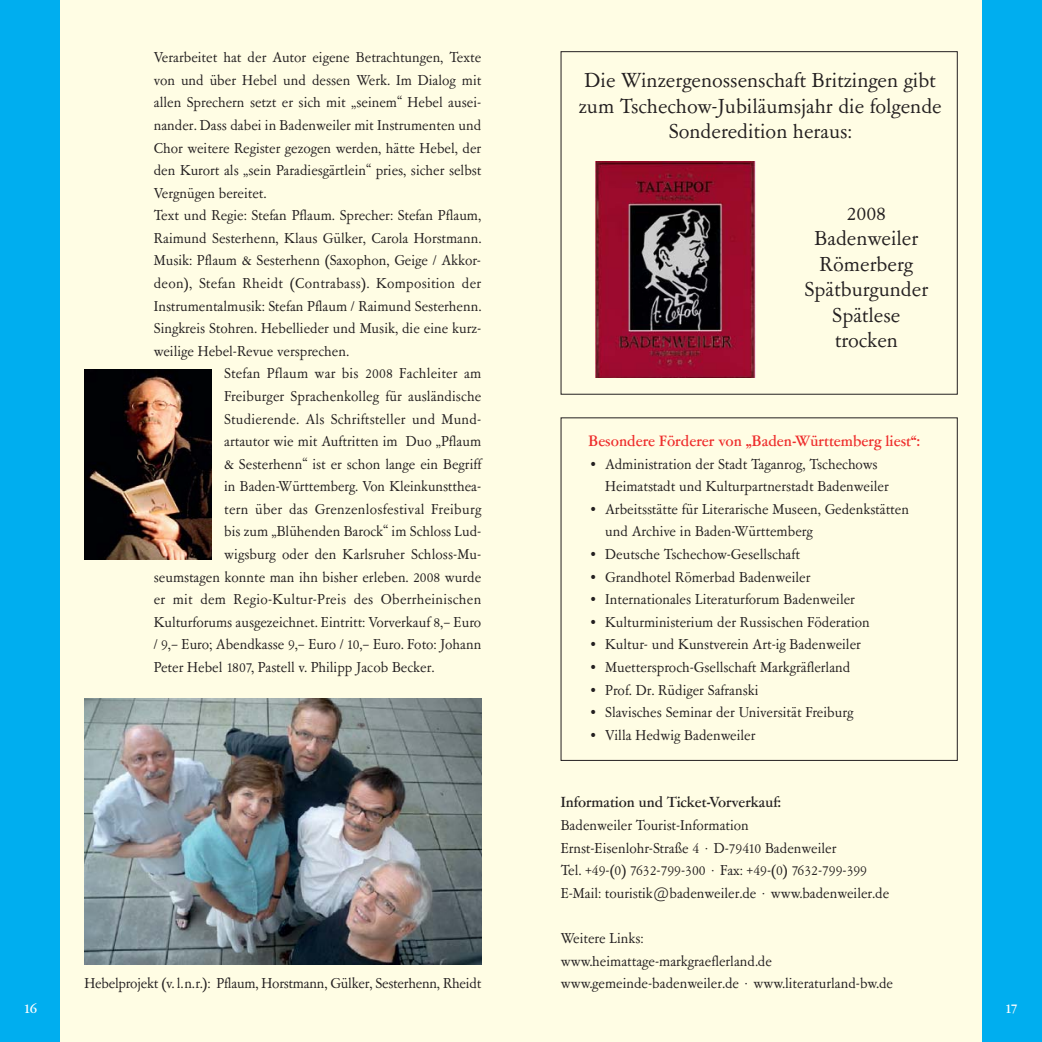
<style>
.page{position:relative;width:1042px;height:1042px;background:#fff}
.page>*{position:absolute;margin:0;border:0;box-sizing:border-box;transform-origin:0 0}
.t1{font:21px/25.6px "Garamont Amst EF Rom";color:#231f20;text-align:center}
.t2{font:500 15.4px "Garamont Amst EF";color:#ee2d2c}
.t3{font:500 15.05px "Garamont Amst EF";color:#231f20}
.t4{font:14.88px/22.6px "Garamont Amst EF Rom";color:#231f20}
.t5{font:14.88px "Garamont Amst EF Rom";letter-spacing:.02em;color:#231f20}
.t6{font:500 14px "Garamont Amst EF";color:#fff}
</style>
<div class="page">
<div style="left:521px;top:0;width:521px;height:1042px;background:#fffde4"></div>
<div style="left:982px;top:0;width:60px;height:1042px;background:#00aeef"></div>
<div style="left:0;top:0;width:521px;height:1042px;background:#fffde4"></div>
<div style="left:0;top:0;width:60px;height:1042px;background:#00aeef"></div>
<img style="left:84px;top:369px;width:128px;height:190px">
<img style="left:84px;top:698px;width:397px;height:266px">
<svg style="left:560px;top:51px;width:398px;height:710px"></svg>
<img style="left:595px;top:161px;width:160px;height:216px">
<p class="t4" style="left:154px;top:48px;width:329px">Verarbeitet hat der Autor eigene Betrachtungen, Texte</p>
<p class="t4" style="left:154px;top:70px;width:329px">von und über Hebel und dessen Werk. Im Dialog mit</p>
<p class="t4" style="left:154px;top:93px;width:329px">allen Sprechern setzt er sich mit „seinem“ Hebel ausei-</p>
<p class="t4" style="left:154px;top:115px;width:329px">nander. Dass dabei in Badenweiler mit Instrumenten und</p>
<p class="t4" style="left:154px;top:138px;width:329px">Chor weitere Register gezogen werden, hätte Hebel, der</p>
<p class="t4" style="left:154px;top:160px;width:329px">den Kurort als „sein Paradiesgärtlein“ pries, sicher selbst</p>
<p class="t4" style="left:154px;top:183px;width:114px">Vergnügen bereitet.</p>
<p class="t4" style="left:154px;top:206px;width:329px">Text und Regie: Stefan Pflaum. Sprecher: Stefan Pflaum,</p>
<p class="t4" style="left:154px;top:228px;width:329px">Raimund Sesterhenn, Klaus Gülker, Carola Horstmann.</p>
<p class="t4" style="left:154px;top:251px;width:329px">Musik: Pflaum &amp; Sesterhenn (Saxophon, Geige / Akkor-</p>
<p class="t5" style="left:154px;top:278px;width:329px">deon), Stefan Rheidt (Contrabass). Komposition der</p>
<p class="t4" style="left:154px;top:296px;width:329px">Instrumentalmusik: Stefan Pflaum / Raimund Sesterhenn.</p>
<p class="t4" style="left:154px;top:319px;width:329px">Singkreis Stohren. Hebellieder und Musik, die eine kurz-</p>
<p class="t4" style="left:154px;top:341px;width:197px">weilige Hebel-Revue versprechen.</p>
<p class="t4" style="left:224px;top:364px;width:259px">Stefan Pflaum war bis 2008 Fachleiter am</p>
<p class="t4" style="left:224px;top:386px;width:259px">Freiburger Sprachenkolleg für ausländische</p>
<p class="t4" style="left:224px;top:409px;width:259px">Studierende. Als Schriftsteller und Mund -</p>
<p class="t4" style="left:224px;top:431px;width:259px">artautor wie mit Auftritten im Duo „Pflaum</p>
<p class="t4" style="left:224px;top:454px;width:259px">&amp; Sesterhenn“ ist er schon lange ein Begriff</p>
<p class="t4" style="left:224px;top:477px;width:259px">in Baden-Württemberg. Von Kleinkunstthea-</p>
<p class="t5" style="left:224px;top:503px;width:259px">tern über das Grenzenlosfestival Freiburg</p>
<p class="t4" style="left:224px;top:522px;width:259px">bis zum „Blühenden Barock“ im Schloss Lud-</p>
<p class="t4" style="left:224px;top:544px;width:259px">wigsburg oder den Karlsruher Schloss-Mu-</p>
<p class="t4" style="left:154px;top:567px;width:329px">seumstagen konnte man ihn bisher erleben. 2008 wurde</p>
<p class="t5" style="left:154px;top:594px;width:329px">er mit dem Regio-Kultur-Preis des Oberrheinischen</p>
<p class="t4" style="left:154px;top:612px;width:329px">Kulturforums ausgezeichnet. Eintritt: Vorverkauf 8,– Euro</p>
<p class="t4" style="left:154px;top:635px;width:329px">/ 9,– Euro; Abendkasse 9,– Euro / 10,– Euro. Foto: Johann</p>
<p class="t4" style="left:154px;top:657px;width:282px">Peter Hebel 1807, Pastell v. Philipp Jacob Becker.</p>
<p class="t4" style="left:84px;top:973px;width:398px">Hebelprojekt (v. l.n.r.): Pflaum, Horstmann, Gülker, Sesterhenn, Rheidt</p>
<h1 class="t1" style="left:579px;top:69px;width:365px">Die Winzergenossenschaft Britzingen gibt zum Tschechow-Jubiläumsjahr die folgende<br>Sonderedition heraus:</h1>
<h1 class="t1" style="left:804px;top:202px;width:125px">2008<br>Badenweiler<br>Römerberg<br>Spätburgunder<br>Spätlese trocken</h1>
<p class="t2" style="left:588px;top:435px;width:333px">Besondere Förderer von „Baden-Württemberg liest“:</p>
<p class="t4" style="left:605px;top:454px;width:285px;text-indent:-17px">• Administration der Stadt Taganrog, Tschechows<br>Heimatstadt und Kulturpartnerstadt Badenweiler</p>
<p class="t4" style="left:605px;top:499px;width:305px;text-indent:-17px">• Arbeitsstätte für Literarische Museen, Gedenkstätten und Archive in Baden-Württemberg</p>
<p class="t4" style="left:588px;top:544px;width:213px">• Deutsche Tschechow-Gesellschaft</p>
<p class="t4" style="left:588px;top:567px;width:223px">• Grandhotel Römerbad Badenweiler</p>
<p class="t4" style="left:588px;top:589px;width:268px">• Internationales Literaturforum Badenweiler</p>
<p class="t4" style="left:588px;top:612px;width:283px">• Kulturministerium der Russischen Föderation</p>
<p class="t4" style="left:588px;top:635px;width:274px">• Kultur- und Kunstverein Art-ig Badenweiler</p>
<p class="t4" style="left:588px;top:657px;width:263px">• Muettersproch-Gsellschaft Markgräflerland</p>
<p class="t4" style="left:588px;top:680px;width:171px">• Prof. Dr. Rüdiger Safranski</p>
<p class="t4" style="left:588px;top:702px;width:266px">• Slavisches Seminar der Universität Freiburg</p>
<p class="t4" style="left:588px;top:725px;width:168px">• Villa Hedwig Badenweiler</p>
<p class="t3" style="left:561px;top:796px;width:222px">Information und Ticket-Vorverkauf:</p>
<p class="t4" style="left:561px;top:815px;width:330px">Badenweiler Tourist-Information<br>Ernst-Eisenlohr-Straße 4 · D-79410 Badenweiler<br>Tel. +49-(0) 7632-799-300 · Fax: +49-(0) 7632-799-399<br>E-Mail: touristik@badenweiler.de · www.badenweiler.de</p>
<p class="t4" style="left:561px;top:928px;width:334px">Weitere Links:<br>www.heimattage-markgraeflerland.de www.gemeinde-badenweiler.de · www.literaturland-bw.de</p>
<p class="t6" style="left:24px;top:1002px;width:15px">16</p>
<p class="t6" style="left:1005px;top:1002px;width:15px">17</p>
</div>
